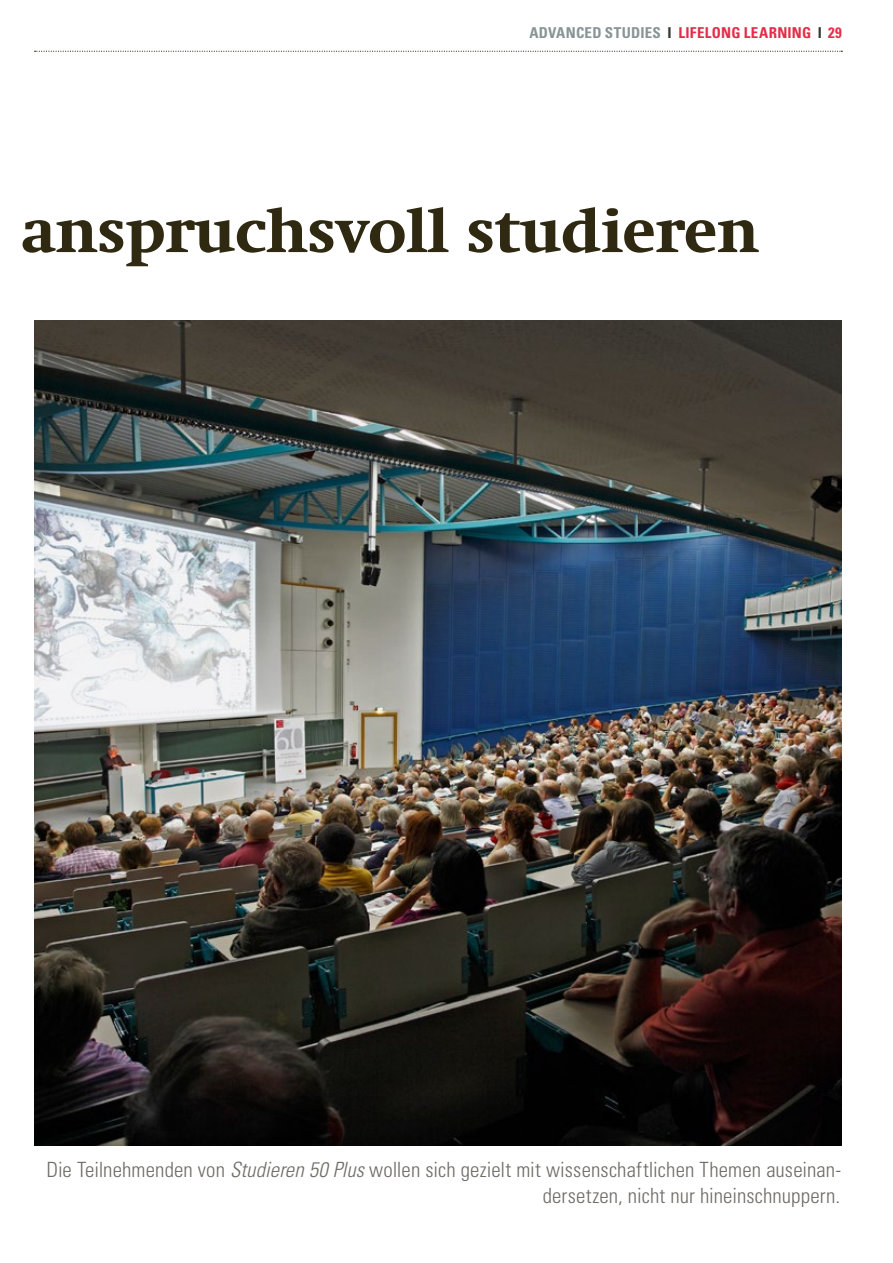
<style>
.page{position:relative;width:893px;height:1263px;background:#fff}
.page>*{position:absolute;margin:0;border:0;box-sizing:border-box;transform-origin:0 0}
.t1{font:700 62.25px "Swift Neue LT Pro";color:#2f2912}
.Quote_Bild_LINKS{font:300 condensed 21px/26.2px "Univers LT Std";letter-spacing:.005em;color:#6f6c66;text-align:right}
.Pagina_rechts{font:700 condensed 15px "Univers LT Std";letter-spacing:.015em;color:#e52c49}
.s1{color:#889496}
.s2{color:#343932}
.s3{font-style:italic}
</style>
<div class="page">
<svg style="left:35px;top:51px;width:807px;height:1px"></svg>
<img style="left:34px;top:320px;width:808px;height:826px">
<p class="Pagina_rechts" style="left:529px;top:23px;width:314px"><span class="s1">ADVANCED STUDIES</span> <span class="s2">I</span> LIFELONG LEARNING <span class="s2">I</span> 29</p>
<h1 class="t1" style="left:21px;top:195px;width:739px">anspruchsvoll studieren</h1>
<p class="Quote_Bild_LINKS" style="left:47px;top:1156px;width:796px">Die Teilnehmenden von <span class="s3">Studieren 50 Plus</span> wollen sich gezielt mit wissenschaftlichen Themen auseinan&shy;dersetzen, nicht nur hineinschnuppern.</p>
</div>
